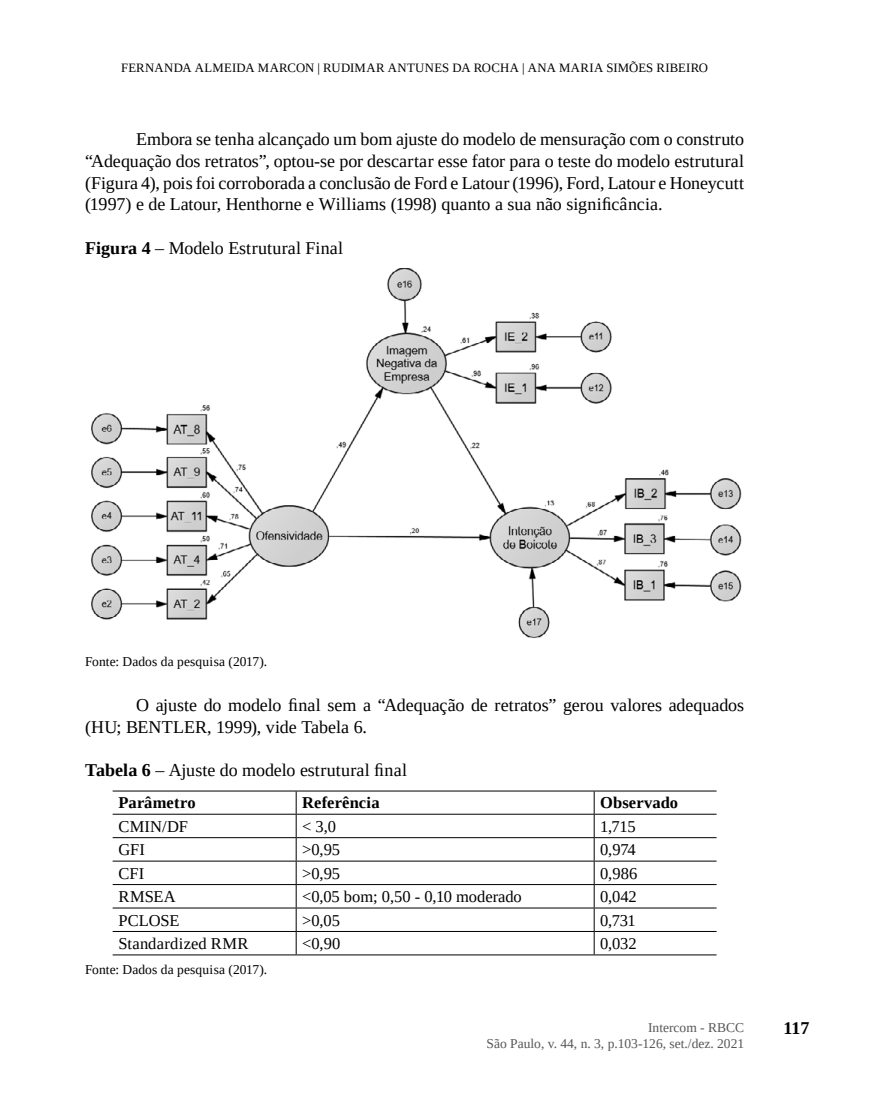
<style>
.page{position:relative;width:893px;height:1106px;background:#fff}
.page>*{position:absolute;margin:0;border:0;box-sizing:border-box;transform-origin:0 0}
.t1{font:18px/21.8px "Liberation Serif";color:#000;text-align:justify}
.t2{font:700 18px "Liberation Serif";color:#000}
.t3{font:16.5px "Liberation Serif";color:#000}
.t4{font:700 16.5px "Liberation Serif";letter-spacing:.01em;color:#000}
.t5{font:13.5px "Liberation Serif";letter-spacing:.01em;color:#000}
.t6{font:13.5px/16.2px "Liberation Serif";color:#575756;text-align:right}
.t7{font:12.75px "Liberation Serif";letter-spacing:.025em;color:#000}
.s1{font-weight:700}
</style>
<div class="page">
<img style="left:91px;top:268px;width:651px;height:370px">
<hr style="left:113px;top:790px;width:183px;height:1px;background:#000">
<hr style="left:296px;top:790px;width:298px;height:1px;background:#000">
<hr style="left:594px;top:790px;width:123px;height:1px;background:#000">
<hr style="left:113px;top:813px;width:183px;height:1px;background:#000">
<hr style="left:296px;top:813px;width:298px;height:1px;background:#000">
<hr style="left:594px;top:813px;width:123px;height:1px;background:#000">
<hr style="left:113px;top:837px;width:183px;height:1px;background:#000">
<hr style="left:296px;top:837px;width:298px;height:1px;background:#000">
<hr style="left:594px;top:837px;width:123px;height:1px;background:#000">
<hr style="left:113px;top:860px;width:183px;height:1px;background:#000">
<hr style="left:296px;top:860px;width:298px;height:1px;background:#000">
<hr style="left:594px;top:860px;width:123px;height:1px;background:#000">
<hr style="left:113px;top:884px;width:183px;height:1px;background:#000">
<hr style="left:296px;top:884px;width:298px;height:1px;background:#000">
<hr style="left:594px;top:884px;width:123px;height:1px;background:#000">
<hr style="left:113px;top:907px;width:183px;height:1px;background:#000">
<hr style="left:296px;top:907px;width:298px;height:1px;background:#000">
<hr style="left:594px;top:907px;width:123px;height:1px;background:#000">
<hr style="left:113px;top:931px;width:183px;height:1px;background:#000">
<hr style="left:296px;top:931px;width:298px;height:1px;background:#000">
<svg style="left:296px;top:791px;width:1px;height:163px"></svg>
<hr style="left:594px;top:931px;width:123px;height:1px;background:#000">
<svg style="left:594px;top:791px;width:1px;height:163px"></svg>
<hr style="left:113px;top:954px;width:183px;height:1px;background:#000">
<hr style="left:296px;top:954px;width:298px;height:1px;background:#000">
<hr style="left:594px;top:954px;width:123px;height:1px;background:#000">
<p class="t7" style="left:121px;top:60px;width:589px">FERNANDA ALMEIDA MARCON | RUDIMAR ANTUNES DA ROCHA | ANA MARIA SIMÕES RIBEIRO</p>
<p class="t1" style="left:85px;top:128px;width:661px;text-indent:51px">Embora se tenha alcançado um bom ajuste do modelo de mensuração com o construto “Adequação dos retratos”, optou-se por descartar esse fator para o teste do modelo estrutural (Figura 4), pois foi corroborada a conclusão de Ford e Latour (1996), Ford, Latour e Honeycutt (1997) e de Latour, Henthorne e Williams (1998) quanto a sua não significância.</p>
<p class="t1" style="left:85px;top:237px;width:260px"><span class="s1">Figura 4</span> – Modelo Estrutural Final</p>
<p class="t5" style="left:85px;top:652px;width:184px">Fonte: Dados da pesquisa (2017).</p>
<p class="t1" style="left:85px;top:694px;width:661px;text-indent:51px">O ajuste do modelo final sem a “Adequação de retratos” gerou valores adequados (HU; BENTLER, 1999), vide Tabela 6.</p>
<p class="t1" style="left:85px;top:759px;width:324px"><span class="s1">Tabela 6</span> – Ajuste do modelo estrutural final</p>
<p class="t4" style="left:119px;top:791px;width:79px">Parâmetro</p>
<p class="t4" style="left:302px;top:791px;width:79px">Referência</p>
<p class="t4" style="left:600px;top:791px;width:79px">Observado</p>
<p class="t3" style="left:119px;top:815px;width:71px">CMIN/DF</p>
<p class="t3" style="left:302px;top:815px;width:35px">&lt; 3,0</p>
<p class="t3" style="left:600px;top:815px;width:37px">1,715</p>
<p class="t3" style="left:119px;top:839px;width:28px">GFI</p>
<p class="t3" style="left:302px;top:839px;width:40px">&gt;0,95</p>
<p class="t3" style="left:600px;top:839px;width:37px">0,974</p>
<p class="t3" style="left:119px;top:862px;width:27px">CFI</p>
<p class="t3" style="left:302px;top:862px;width:40px">&gt;0,95</p>
<p class="t3" style="left:600px;top:862px;width:39px">0,986</p>
<p class="t3" style="left:119px;top:885px;width:59px">RMSEA</p>
<p class="t3" style="left:302px;top:885px;width:221px">&lt;0,05 bom; 0,50 - 0,10 moderado</p>
<p class="t3" style="left:600px;top:885px;width:38px">0,042</p>
<p class="t3" style="left:119px;top:909px;width:62px">PCLOSE</p>
<p class="t3" style="left:302px;top:909px;width:39px">&gt;0,05</p>
<p class="t3" style="left:600px;top:909px;width:37px">0,731</p>
<p class="t3" style="left:119px;top:932px;width:131px">Standardized RMR</p>
<p class="t3" style="left:302px;top:932px;width:40px">&lt;0,90</p>
<p class="t3" style="left:600px;top:932px;width:38px">0,032</p>
<p class="t5" style="left:85px;top:960px;width:184px">Fonte: Dados da pesquisa (2017).</p>
<p class="t6" style="left:487px;top:1018px;width:259px">Intercom - RBCC<br>São Paulo, v. 44, n. 3, p.103-126, set./dez. 2021</p>
<p class="t2" style="left:783px;top:1016px;width:28px">117</p>
</div>
